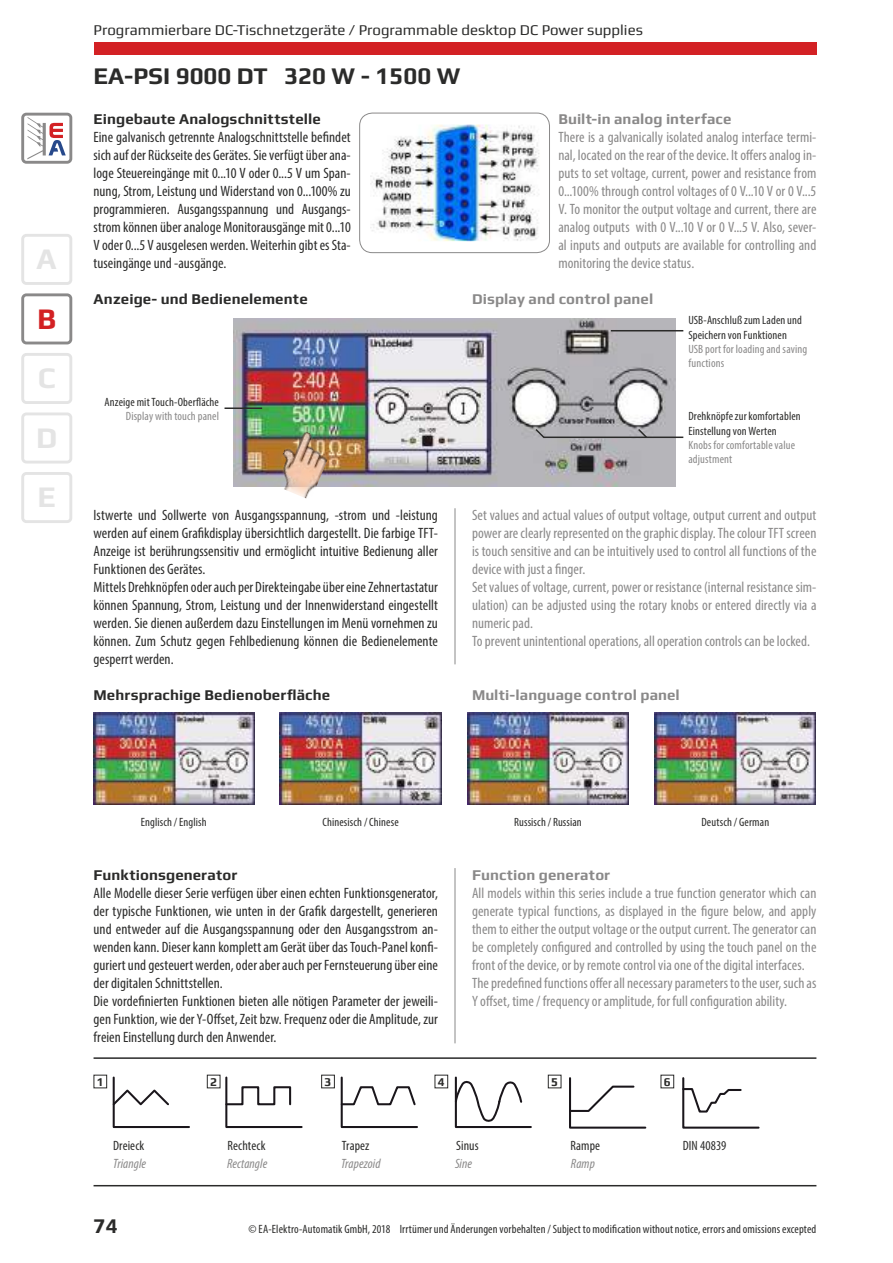
<style>
.page{position:relative;width:893px;height:1263px;background:#fff}
.page>*{position:absolute;margin:0;border:0;box-sizing:border-box;transform-origin:0 0}
.t1{font:700 30px/59.6px "Play";color:#e4e4e4;text-align:justify}
.t2{font:700 30px "Play";color:#d32124}
.t3{font:700 24px "Play";color:#2b2b2a}
.t4{font:700 21px "Play";color:#2b2b2a}
.t5{font:condensed 15px/18px "Myriad Pro";letter-spacing:.005em;color:#2b2b2a}
.t6{font:condensed 15px/18px "Myriad Pro";letter-spacing:.005em;color:#8a8989}
.t7{font:700 15px "Play";letter-spacing:.005em;color:#2b2b2a}
.t8{font:700 15px "Play";letter-spacing:.005em;color:#8a8989}
.t9{font:15px "Play";color:#2b2b2a}
.t10{font:condensed 13.5px "Myriad Pro";letter-spacing:.01em;color:#2b2b2a}
.t11{font:italic condensed 13.5px "Myriad Pro";letter-spacing:.005em;color:#8a8989}
.t12{font:condensed 12px/14.4px "Myriad Pro";letter-spacing:.01em;color:#2b2b2a}
.t13{font:condensed 12px/14.4px "Myriad Pro";letter-spacing:.01em;color:#8a8989}
.t14{font:700 12px "Play";color:#2b2b2a}
</style>
<div class="page">
<div style="left:21px;top:113px;width:51px;height:51px;border:3px solid #8a8989;border-radius:4px"></div>
<svg style="left:27px;top:117px;width:39px;height:42px"></svg>
<div style="left:94px;top:43px;width:722px;height:12px;background:#d32124"></div>
<img style="left:233px;top:318px;width:443px;height:168px">
<hr style="left:225px;top:407px;width:37px;height:2px;background:#2b2b2a">
<hr style="left:543px;top:436px;width:140px;height:2px;background:#2b2b2a">
<svg style="left:534px;top:427px;width:12px;height:13px"></svg>
<svg style="left:636px;top:427px;width:13px;height:13px"></svg>
<img style="left:270px;top:427px;width:64px;height:72px">
<hr style="left:455px;top:508px;width:1px;height:156px;background:#8a8989">
<hr style="left:455px;top:868px;width:1px;height:175px;background:#8a8989">
<img style="left:280px;top:712px;width:161px;height:92px">
<img style="left:655px;top:712px;width:161px;height:92px">
<img style="left:93px;top:712px;width:161px;height:92px">
<img style="left:467px;top:712px;width:162px;height:92px">
<hr style="left:94px;top:1057px;width:722px;height:2px;background:#2b2b2a">
<hr style="left:94px;top:1185px;width:722px;height:1px;background:#2b2b2a">
<div style="left:94px;top:1075px;width:13px;height:13px;border:1px solid #2b2b2a"></div>
<div style="left:321px;top:1075px;width:14px;height:13px;border:1px solid #2b2b2a"></div>
<div style="left:435px;top:1075px;width:13px;height:13px;border:1px solid #2b2b2a"></div>
<div style="left:548px;top:1075px;width:13px;height:13px;border:1px solid #2b2b2a"></div>
<div style="left:661px;top:1075px;width:13px;height:13px;border:1px solid #2b2b2a"></div>
<div style="left:207px;top:1075px;width:13px;height:13px;border:1px solid #2b2b2a"></div>
<svg style="left:113px;top:1076px;width:77px;height:53px"></svg>
<svg style="left:225px;top:1076px;width:78px;height:53px"></svg>
<svg style="left:340px;top:1076px;width:78px;height:53px"></svg>
<svg style="left:454px;top:1076px;width:78px;height:53px"></svg>
<svg style="left:569px;top:1077px;width:78px;height:52px"></svg>
<svg style="left:682px;top:1077px;width:78px;height:52px"></svg>
<hr style="left:611px;top:330px;width:72px;height:1px;background:#2b2b2a">
<div style="left:359px;top:113px;width:191px;height:140px;border:1px solid #8a8989;border-radius:13px"></div>
<img style="left:370px;top:124px;width:170px;height:117px">
<div style="left:21px;top:234px;width:51px;height:51px;border:3px solid #e4e4e4;border-radius:4px"></div>
<div style="left:21px;top:293px;width:51px;height:51px;border:3px solid #8a8989;border-radius:4px"></div>
<div style="left:21px;top:353px;width:51px;height:51px;border:3px solid #e4e4e4;border-radius:4px"></div>
<div style="left:21px;top:412px;width:51px;height:51px;border:3px solid #e4e4e4;border-radius:4px"></div>
<div style="left:21px;top:472px;width:51px;height:51px;border:3px solid #e4e4e4;border-radius:4px"></div>
<h1 class="t1" style="left:37px;top:229px;width:22px">A</h1>
<h1 class="t2" style="left:37px;top:301px;width:21px">B</h1>
<h1 class="t1" style="left:36px;top:348px;width:23px">C D E</h1>
<p class="t9" style="left:94px;top:21px;width:551px">Programmierbare DC-Tischnetzgeräte / Programmable desktop DC Power supplies</p>
<h2 class="t3" style="left:94px;top:61px;width:368px">EA-PSI 9000 DT 320 W - 1500 W</h2>
<p class="t7" style="left:94px;top:110px;width:229px">Eingebaute Analogschnittstelle</p>
<p class="t5" style="left:94px;top:128px;width:259px;text-align:justify">Eine galvanisch getrennte Analogschnittstelle befindet sich auf der Rückseite des Gerätes. Sie verfügt über ana&shy;loge Steuereingänge mit 0...10 V oder 0...5 V um Span&shy;nung, Strom, Leistung und Widerstand von 0...100% zu programmieren. Ausgangsspannung und Ausgangs&shy;strom können über analoge Monitorausgänge mit 0...10<br>V oder 0...5 V ausgelesen werden. Weiterhin gibt es Sta&shy;tuseingänge und -ausgänge.</p>
<p class="t7" style="left:94px;top:290px;width:216px">Anzeige- und Bedienelemente</p>
<p class="t8" style="left:558px;top:110px;width:175px">Built-in analog interface</p>
<p class="t6" style="left:558px;top:128px;width:260px;text-align:justify">There is a galvanically isolated analog interface termi&shy;nal, located on the rear of the device. It offers analog in&shy;puts to set voltage, current, power and resistance from 0...100% through control voltages of 0 V...10 V or 0 V...5<br>V. To monitor the output voltage and current, there are analog outputs with 0 V...10 V or 0 V...5 V. Also, sever&shy;al inputs and outputs are available for controlling and monitoring the device status.</p>
<p class="t8" style="left:472px;top:290px;width:183px">Display and control panel</p>
<p class="t12" style="left:688px;top:313px;width:115px">USB-Anschluß zum Laden und<br>Speichern von Funktionen</p>
<p class="t13" style="left:688px;top:342px;width:120px">USB port for loading and saving functions</p>
<p class="t12" style="left:105px;top:394px;width:116px">Anzeige mit Touch-Oberfläche</p>
<p class="t13" style="left:126px;top:409px;width:95px">Display with touch panel</p>
<p class="t12" style="left:688px;top:409px;width:114px">Drehknöpfe zur komfortablen<br>Einstellung von Werten</p>
<p class="t13" style="left:688px;top:438px;width:108px">Knobs for comfortable value adjustment</p>
<p class="t5" style="left:94px;top:506px;width:346px">Istwerte und Sollwerte von Ausgangsspannung, -strom und -leistung werden auf einem Grafikdisplay übersichtlich dargestellt. Die farbige TFT-Anzeige ist berührungssensitiv und ermöglicht intuitive Bedienung aller Funktionen des Gerätes.<br>Mittels Drehknöpfen oder auch per Direkteingabe über eine Zehnertastatur können Spannung, Strom, Leistung und der Innenwiderstand eingestellt werden. Sie dienen außerdem dazu Einstellungen im Menü vornehmen zu können. Zum Schutz gegen Fehlbedienung können die Bedienelemente gesperrt werden.</p>
<p class="t7" style="left:94px;top:686px;width:238px">Mehrsprachige Bedienoberfläche</p>
<p class="t6" style="left:472px;top:506px;width:346px">Set values and actual values of output voltage, output current and output power are clearly represented on the graphic display. The colour TFT screen is touch sensitive and can be intuitively used to control all functions of the device with just a finger.<br>Set values of voltage, current, power or resistance (internal resistance sim&shy;ulation) can be adjusted using the rotary knobs or entered directly via a numeric pad.<br>To prevent unintentional operations, all operation controls can be locked.</p>
<p class="t8" style="left:472px;top:686px;width:209px">Multi-language control panel</p>
<p class="t12" style="left:141px;top:815px;width:67px">Englisch / English</p>
<p class="t12" style="left:322px;top:815px;width:78px">Chinesisch / Chinese</p>
<p class="t12" style="left:514px;top:815px;width:69px">Russisch / Russian</p>
<p class="t12" style="left:701px;top:815px;width:69px">Deutsch / German</p>
<p class="t7" style="left:94px;top:866px;width:145px">Funktionsgenerator</p>
<p class="t5" style="left:94px;top:884px;width:346px">Alle Modelle dieser Serie verfügen über einen echten Funktionsgenerator, der typische Funktionen, wie unten in der Grafik dargestellt, generieren und entweder auf die Ausgangsspannung oder den Ausgangsstrom an&shy;wenden kann. Dieser kann komplett am Gerät über das Touch-Panel konfi&shy;guriert und gesteuert werden, oder aber auch per Fernsteuerung über eine der digitalen Schnittstellen.<br>Die vordefinierten Funktionen bieten alle nötigen Parameter der jeweili&shy;gen Funktion, wie der Y-Offset, Zeit bzw. Frequenz oder die Amplitude, zur freien Einstellung durch den Anwender.</p>
<p class="t8" style="left:472px;top:866px;width:140px">Function generator</p>
<p class="t6" style="left:472px;top:884px;width:346px">All models within this series include a true function generator which can generate typical functions, as displayed in the figure below, and apply them to either the output voltage or the output current. The generator can be completely configured and controlled by using the touch panel on the front of the device, or by remote control via one of the digital interfaces.<br>The predefined functions offer all necessary parameters to the user, such as Y offset, time / frequency or amplitude, for full configuration ability.</p>
<p class="t14" style="left:97px;top:1074px;width:8px">1</p>
<p class="t14" style="left:210px;top:1074px;width:8px">2</p>
<p class="t14" style="left:325px;top:1074px;width:8px">3</p>
<p class="t14" style="left:438px;top:1074px;width:8px">4</p>
<p class="t14" style="left:551px;top:1074px;width:8px">5</p>
<p class="t14" style="left:664px;top:1074px;width:8px">6</p>
<p class="t10" style="left:113px;top:1137px;width:33px">Dreieck</p>
<p class="t10" style="left:227px;top:1137px;width:40px">Rechteck</p>
<p class="t10" style="left:342px;top:1137px;width:29px">Trapez</p>
<p class="t10" style="left:456px;top:1137px;width:24px">Sinus</p>
<p class="t10" style="left:571px;top:1137px;width:31px">Rampe</p>
<p class="t10" style="left:683px;top:1137px;width:45px">DIN 40839</p>
<p class="t11" style="left:113px;top:1155px;width:34px">Triangle</p>
<p class="t11" style="left:227px;top:1155px;width:42px">Rectangle</p>
<p class="t11" style="left:341px;top:1155px;width:41px">Trapezoid</p>
<p class="t11" style="left:455px;top:1155px;width:19px">Sine</p>
<p class="t11" style="left:571px;top:1155px;width:25px">Ramp</p>
<h3 class="t4" style="left:94px;top:1213px;width:26px">74</h3>
<p class="t12" style="left:249px;top:1222px;width:569px">© EA-Elektro-Automatik GmbH, 2018 Irrtümer und Änderungen vorbehalten / Subject to modification without notice, errors and omissions excepted</p>
</div>
